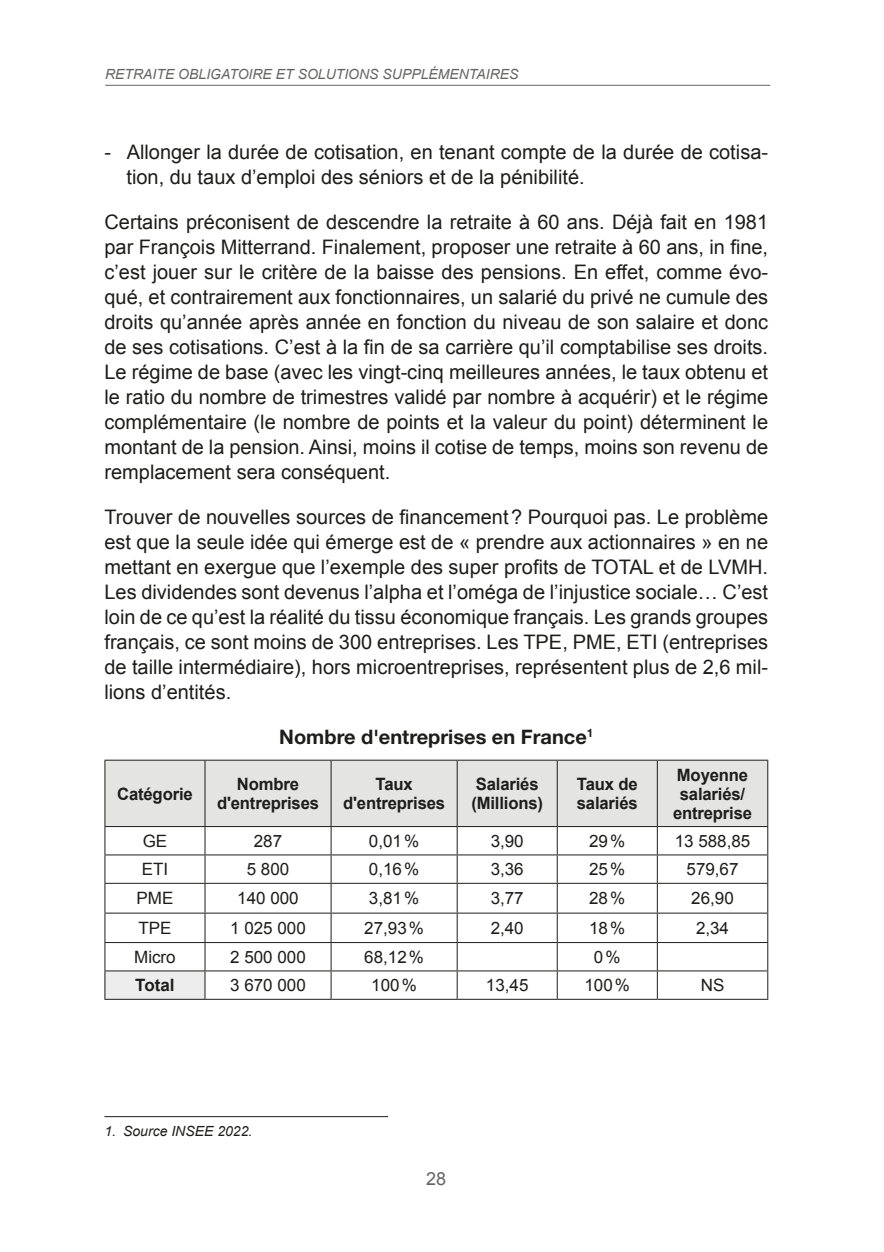
<style>
.page{position:relative;width:884px;height:1252px;background:#fff}
.page>*{position:absolute;margin:0;border:0;box-sizing:border-box;transform-origin:0 0}
.TEXTE_COURANT_OK{font:20px/25px "Arial";color:#1d1d1b;text-align:justify}
.Titre_tableau_illust{font:700 20px "Helvetica Neue LT Std";color:#1d1d1b}
.t1{font:18px "Arial";color:#646463}
.Texte_courant_tableau_ok{font:17px "Arial";color:#1d1d1b}
.Titre_courant_tableau_ok{font:700 17px/19px "Arial";letter-spacing:-.01em;color:#1d1d1b;text-align:center}
.Texte_courant_tableau_ok-2{font:700 17px "Arial";color:#1d1d1b}
.t2{font:italic 14px "Arial";color:#646463}
.Note_de_bas_de_page_ok{font:italic 14px "Arial";color:#1d1d1b}
</style>
<div class="page">
<hr style="left:105px;top:85px;width:665px;height:1px;background:#646463">
<svg style="left:104px;top:760px;width:664px;height:239px"></svg>
<hr style="left:104px;top:999px;width:101px;height:1px;background:#1d1d1b">
<hr style="left:205px;top:999px;width:126px;height:1px;background:#1d1d1b">
<hr style="left:331px;top:999px;width:126px;height:1px;background:#1d1d1b">
<hr style="left:457px;top:999px;width:100px;height:1px;background:#1d1d1b">
<hr style="left:557px;top:999px;width:100px;height:1px;background:#1d1d1b">
<hr style="left:657px;top:999px;width:111px;height:1px;background:#1d1d1b">
<hr style="left:104px;top:1116px;width:284px;height:1px;background:#1d1d1b">
<p class="t2" style="left:105px;top:65px;width:415px">RETRAITE OBLIGATOIRE ET SOLUTIONS SUPPLÉMENTAIRES</p>
<p class="TEXTE_COURANT_OK" style="left:126px;top:139px;width:643px;text-indent:-22px">- Allonger la durée de cotisation, en tenant compte de la durée de cotisa&shy;tion, du taux d’emploi des séniors et de la pénibilité.</p>
<p class="TEXTE_COURANT_OK" style="left:104px;top:209px;width:665px">Certains préconisent de descendre la retraite à 60 ans. Déjà fait en 1981 par François Mitterrand. Finalement, proposer une retraite à 60 ans, in fine, c’est jouer sur le critère de la baisse des pensions. En effet, comme évo&shy;qué, et contrairement aux fonctionnaires, un salarié du privé ne cumule des droits qu’année après année en fonction du niveau de son salaire et donc de ses cotisations. C’est à la fin de sa carrière qu’il comptabilise ses droits.<br>Le régime de base (avec les vingt-cinq meilleures années, le taux obtenu et le ratio du nombre de trimestres validé par nombre à acquérir) et le régime complémentaire (le nombre de points et la valeur du point) déterminent le montant de la pension. Ainsi, moins il cotise de temps, moins son revenu de remplacement sera conséquent.</p>
<p class="TEXTE_COURANT_OK" style="left:104px;top:504px;width:665px">Trouver de nouvelles sources de financement? Pourquoi pas. Le problème est que la seule idée qui émerge est de « prendre aux actionnaires » en ne mettant en exergue que l’exemple des super profits de TOTAL et de LVMH.<br>Les dividendes sont devenus l’alpha et l’oméga de l’injustice sociale… C’est loin de ce qu’est la réalité du tissu économique français. Les grands groupes français, ce sont moins de 300 entreprises. Les TPE, PME, ETI (entreprises de taille intermédiaire), hors microentreprises, représentent plus de 2,6 mil&shy;lions d’entités.</p>
<p class="Titre_tableau_illust" style="left:279px;top:724px;width:315px">Nombre d'entreprises en France<sup>1</sup></p>
<p class="Titre_courant_tableau_ok" style="left:117px;top:785px;width:77px">Catégorie</p>
<p class="Titre_courant_tableau_ok" style="left:217px;top:775px;width:103px">Nombre d'entreprises</p>
<p class="Titre_courant_tableau_ok" style="left:343px;top:775px;width:103px">Taux d'entreprises</p>
<p class="Titre_courant_tableau_ok" style="left:471px;top:775px;width:73px;text-align:left">Salariés (Millions)</p>
<p class="Titre_courant_tableau_ok" style="left:576px;top:775px;width:62px;text-align:left">Taux de salariés</p>
<p class="Titre_courant_tableau_ok" style="left:673px;top:766px;width:81px">Moyenne salariés/ entreprise</p>
<p class="Texte_courant_tableau_ok" style="left:143px;top:830px;width:26px">GE</p>
<p class="Texte_courant_tableau_ok" style="left:254px;top:830px;width:30px">287</p>
<p class="Texte_courant_tableau_ok" style="left:369px;top:830px;width:52px">0,01%</p>
<p class="Texte_courant_tableau_ok" style="left:490px;top:830px;width:35px">3,90</p>
<p class="Texte_courant_tableau_ok" style="left:589px;top:830px;width:38px">29%</p>
<p class="Texte_courant_tableau_ok" style="left:674px;top:830px;width:77px">13 588,85</p>
<p class="Texte_courant_tableau_ok" style="left:142px;top:858px;width:28px">ETI</p>
<p class="Texte_courant_tableau_ok" style="left:247px;top:858px;width:44px">5 800</p>
<p class="Texte_courant_tableau_ok" style="left:369px;top:858px;width:52px">0,16%</p>
<p class="Texte_courant_tableau_ok" style="left:490px;top:858px;width:35px">3,36</p>
<p class="Texte_courant_tableau_ok" style="left:589px;top:858px;width:38px">25%</p>
<p class="Texte_courant_tableau_ok" style="left:686px;top:858px;width:53px">579,67</p>
<p class="Texte_courant_tableau_ok" style="left:136px;top:887px;width:38px">PME</p>
<p class="Texte_courant_tableau_ok" style="left:237px;top:887px;width:63px">140 000</p>
<p class="Texte_courant_tableau_ok" style="left:369px;top:887px;width:52px">3,81%</p>
<p class="Texte_courant_tableau_ok" style="left:490px;top:887px;width:35px">3,77</p>
<p class="Texte_courant_tableau_ok" style="left:589px;top:887px;width:38px">28%</p>
<p class="Texte_courant_tableau_ok" style="left:691px;top:887px;width:44px">26,90</p>
<p class="Texte_courant_tableau_ok" style="left:138px;top:917px;width:35px">TPE</p>
<p class="Texte_courant_tableau_ok" style="left:230px;top:917px;width:77px">1 025 000</p>
<p class="Texte_courant_tableau_ok" style="left:364px;top:917px;width:61px">27,93%</p>
<p class="Texte_courant_tableau_ok" style="left:490px;top:917px;width:35px">2,40</p>
<p class="Texte_courant_tableau_ok" style="left:589px;top:917px;width:38px">18%</p>
<p class="Texte_courant_tableau_ok" style="left:696px;top:917px;width:35px">2,34</p>
<p class="Texte_courant_tableau_ok" style="left:134px;top:946px;width:43px">Micro</p>
<p class="Texte_courant_tableau_ok" style="left:230px;top:946px;width:77px">2 500 000</p>
<p class="Texte_courant_tableau_ok" style="left:364px;top:946px;width:61px">68,12%</p>
<p class="Texte_courant_tableau_ok" style="left:594px;top:946px;width:28px">0%</p>
<p class="Texte_courant_tableau_ok-2" style="left:135px;top:974px;width:41px">Total</p>
<p class="Texte_courant_tableau_ok" style="left:230px;top:974px;width:77px">3 670 000</p>
<p class="Texte_courant_tableau_ok" style="left:371px;top:974px;width:47px">100%</p>
<p class="Texte_courant_tableau_ok" style="left:486px;top:974px;width:44px">13,45</p>
<p class="Texte_courant_tableau_ok" style="left:584px;top:974px;width:47px">100%</p>
<p class="Texte_courant_tableau_ok" style="left:700px;top:974px;width:25px">NS</p>
<p class="Note_de_bas_de_page_ok" style="left:104px;top:1122px;width:149px">1. Source INSEE 2022.</p>
<p class="t1" style="left:426px;top:1167px;width:22px">28</p>
</div>
